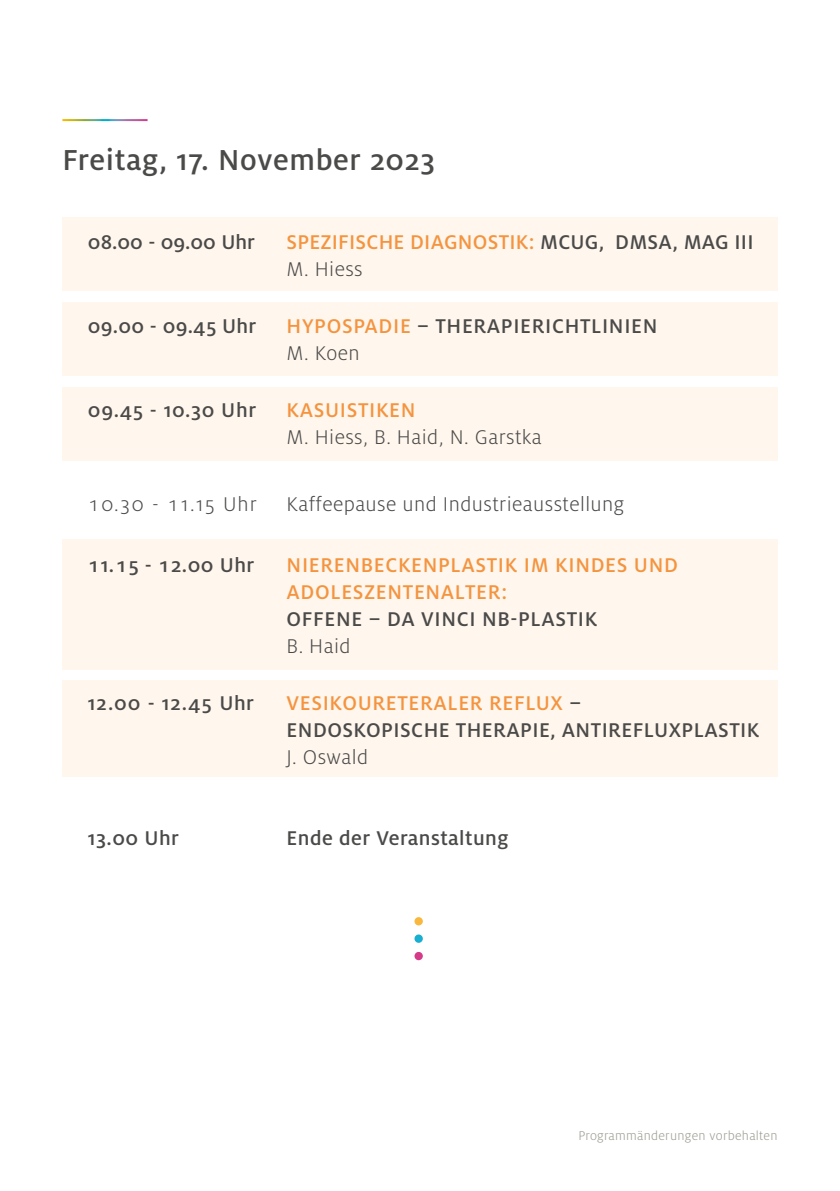
<style>
.page{position:relative;width:840px;height:1191px;background:#fff}
.page>*{position:absolute;margin:0;border:0;box-sizing:border-box;transform-origin:0 0}
.t1{font:500 32px "Milo OT";letter-spacing:.02em;color:#4a4a49}
.t2{font:500 22px/27px "Milo OT";letter-spacing:.02em;color:#4a4a49}
.t3{font:300 22px "Milo OT";letter-spacing:.02em;color:#4a4a49}
.t4{font:500 22px/27px "Milo OT";letter-spacing:.03em;color:#f4943f}
.t5{font:500 22px/27px "Milo OT";letter-spacing:.01em;color:#f4943f}
.t6{font:500 22px "Milo OT";color:#4a4a49}
.t7{font:300 14px "Milo OT";letter-spacing:.02em;color:#9c9b91}
.s1{color:#4a4a49}
.s2{font-weight:300;color:#4a4a49}
.s3{color:#f4943f}
.s4{font-weight:300}
</style>
<div class="page">
<div style="left:62px;top:217px;width:715px;height:74px;background:#fff6ed"></div>
<div style="left:62px;top:302px;width:715px;height:74px;background:#fff6ed"></div>
<div style="left:62px;top:387px;width:715px;height:74px;background:#fff6ed"></div>
<div style="left:62px;top:680px;width:715px;height:97px;background:#fff6ed"></div>
<div style="left:62px;top:539px;width:715px;height:130px;background:#fff6ed"></div>
<div style="left:414px;top:917px;width:8px;height:8px;background:#f9b73d;border-radius:50%"></div>
<div style="left:414px;top:934px;width:8px;height:8px;background:#18afd1;border-radius:50%"></div>
<div style="left:414px;top:952px;width:8px;height:8px;background:#d43c89;border-radius:50%"></div>
<h1 class="t1" style="left:62px;top:144px;width:374px">Freitag, 17. November 2023</h1>
<p class="t6" style="left:88px;top:231px;width:168px">08.00 - 09.00 Uhr</p>
<p class="t5" style="left:286px;top:228px;width:468px">SPEZIFISCHE DIAGNOSTIK: <span class="s1">MCUG, DMSA, MAG III<br></span><span class="s2">M. Hiess</span></p>
<p class="t2" style="left:88px;top:312px;width:170px">09.00 - 09.45 Uhr</p>
<p class="t2" style="left:286px;top:312px;width:372px"><span class="s3">HYPOSPADIE</span> – THERAPIERICHTLINIEN<br><span class="s4">M. Koen</span></p>
<p class="t2" style="left:88px;top:396px;width:170px">09.45 - 10.30 Uhr</p>
<p class="t4" style="left:286px;top:396px;width:130px">KASUISTIKEN</p>
<p class="t3" style="left:286px;top:426px;width:256px">M. Hiess, B. Haid, N. Garstka</p>
<p class="t3" style="left:88px;top:493px;width:170px">10.30 - 11.15 Uhr</p>
<p class="t3" style="left:286px;top:493px;width:339px">Kaffeepause und Industrieausstellung</p>
<p class="t2" style="left:88px;top:551px;width:168px">11.15 - 12.00 Uhr</p>
<p class="t4" style="left:286px;top:551px;width:393px">NIERENBECKENPLASTIK IM KINDES UND<br>ADOLESZENTENALTER:</p>
<p class="t2" style="left:286px;top:605px;width:312px">OFFENE – DA VINCI NB-PLASTIK</p>
<p class="t3" style="left:286px;top:635px;width:65px">B. Haid</p>
<p class="t2" style="left:88px;top:689px;width:167px">12.00 - 12.45 Uhr</p>
<p class="t2" style="left:286px;top:689px;width:474px"><span class="s3">VESIKOURETERALER REFLUX</span> –<br>ENDOSKOPISCHE THERAPIE, ANTIREFLUXPLASTIK</p>
<p class="t3" style="left:286px;top:746px;width:83px">J. Oswald</p>
<p class="t2" style="left:88px;top:824px;width:93px">13.00 Uhr</p>
<p class="t2" style="left:286px;top:824px;width:223px">Ende der Veranstaltung</p>
<p class="t7" style="left:578px;top:1128px;width:200px">Programmänderungen vorbehalten</p>
</div>
